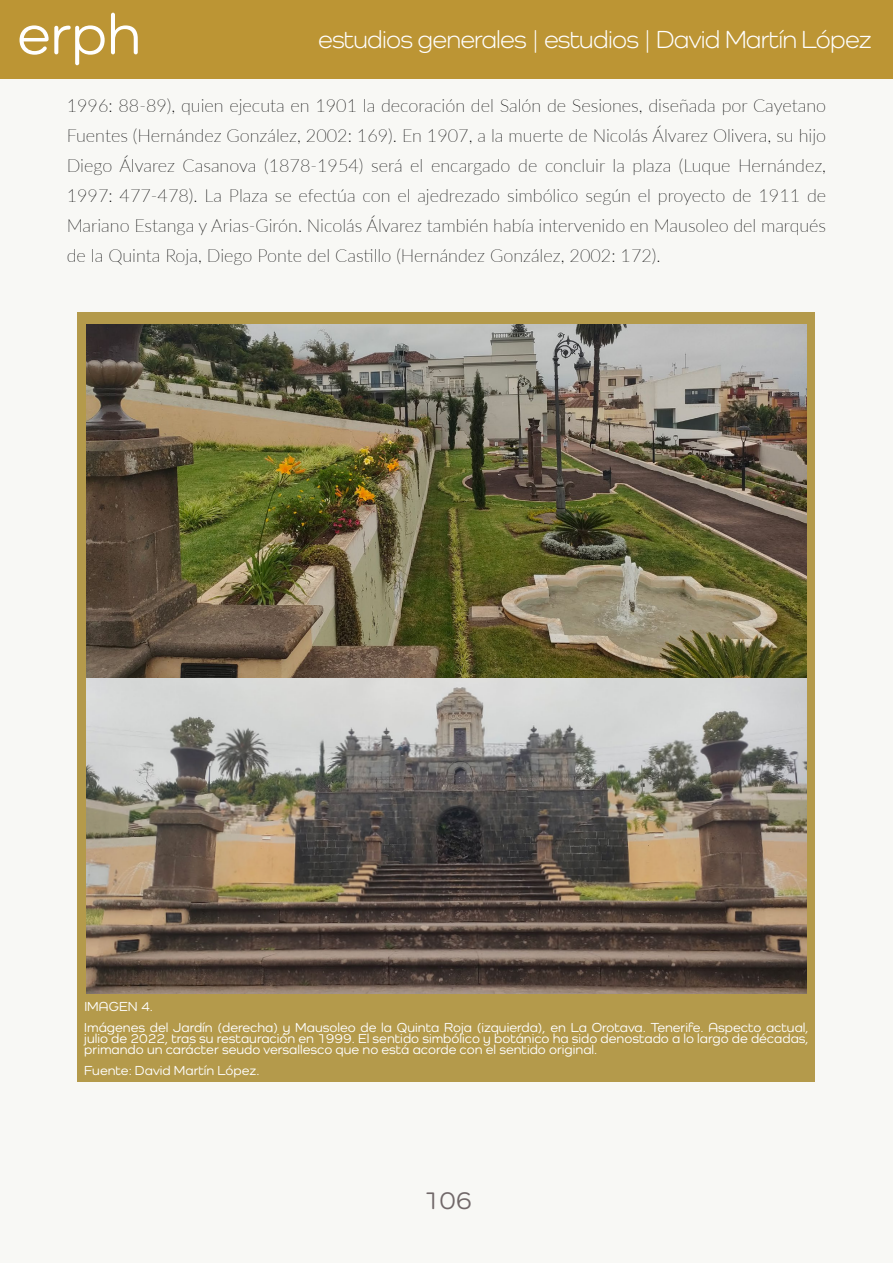
<style>
.page{position:relative;width:893px;height:1263px;background:#f8f8f5}
.page>*{position:absolute;margin:0;border:0;box-sizing:border-box;transform-origin:0 0}
.t1{font:500 58.5px "Como";color:#fff}
.t2{font:25.5px "Como";letter-spacing:-.03em;color:#fff}
.t3{font:500 25.5px "Como";color:#716869}
.t4{font:100 18px/30px "Lato";color:#000;text-align:justify}
.t5{font:500 13.5px/21.5px "Como";color:#fff}
</style>
<div class="page">
<div style="left:0;top:0;width:893px;height:79px;background:#bc9534"></div>
<div style="left:78px;top:313px;width:737px;height:769px;background:#b49a4b"></div>
<img style="left:87px;top:324px;width:719px;height:355px">
<img style="left:87px;top:679px;width:719px;height:314px">
<h1 class="t1" style="left:17px;top:-1px;width:125px">erph</h1>
<h2 class="t2" style="left:318px;top:24px;width:555px">estudios generales | estudios | David Martín López</h2>
<p class="t4" style="left:67px;top:90px;width:761px">1996: 88-89), quien ejecuta en 1901 la decoración del Salón de Sesiones, diseñada por Cayetano Fuentes (Hernández González, 2002: 169). En 1907, a la muerte de Nicolás Álvarez Olivera, su hijo Diego Álvarez Casanova (1878-1954) será el encargado de concluir la plaza (Luque Hernández, 1997: 477-478). La Plaza se efectúa con el ajedrezado simbólico según el proyecto de 1911 de Mariano Estanga y Arias-Girón. Nicolás Álvarez también había intervenido en Mausoleo del marqués de la Quinta Roja, Diego Ponte del Castillo (Hernández González, 2002: 172).</p>
<p class="t5" style="left:84px;top:995px;width:726px">IMAGEN 4.<br>Imágenes del Jardín (derecha) y Mausoleo de la Quinta Roja (izquierda), en La Orotava. Tenerife. Aspecto actual,</p>
<p class="t5" style="left:84px;top:1033px;width:726px;line-height:10.8px">julio de 2022, tras su restauración en 1999. El sentido simbólico y botánico ha sido denostado a lo largo de décadas, primando un carácter seudo versallesco que no está acorde con el sentido original.</p>
<p class="t5" style="left:84px;top:1059px;width:177px">Fuente: David Martín López.</p>
<h2 class="t3" style="left:423px;top:1185px;width:51px">106</h2>
</div>
